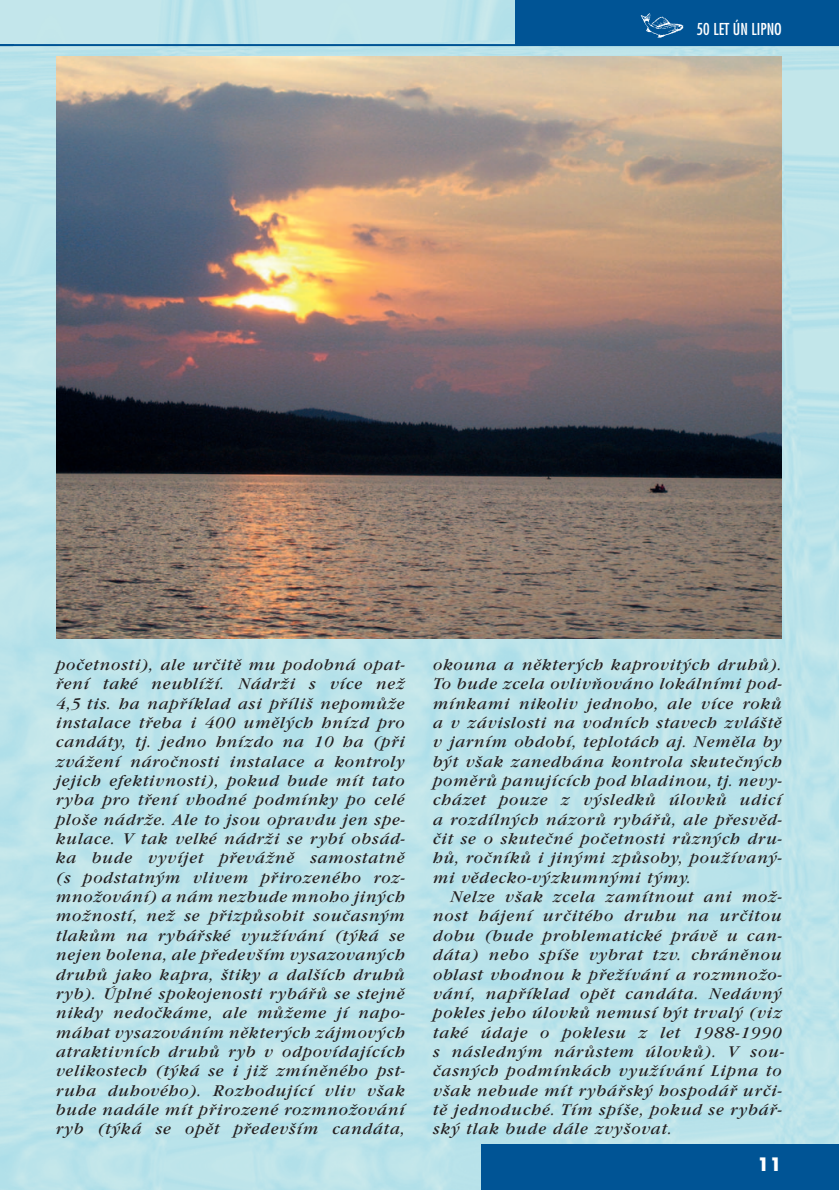
<style>
.page{position:relative;width:840px;height:1190px;background:#fff}
.page>*{position:absolute;margin:0;border:0;box-sizing:border-box;transform-origin:0 0}
.t1{font:700 18px "Futura CE";color:#fff}
.t2{font:italic 17.2px/19.4px "Garamond CE";letter-spacing:.055em;color:#231f20;text-align:justify}
.t3{font:500 16px "Futura Cond CE";color:#fff}
</style>
<div class="page">
<img style="left:0;top:0;width:839px;height:1190px">
<hr style="left:0;top:44px;width:839px;height:2px;background:#005495">
<div style="left:515px;top:0;width:324px;height:45px;background:#005495"></div>
<div style="left:481px;top:1145px;width:358px;height:45px;background:#005495"></div>
<img style="left:640px;top:13px;width:44px;height:25px">
<img style="left:56px;top:56px;width:726px;height:582px">
<p class="t3" style="left:697px;top:24px;width:87px">50 LET ÚN LIPNO</p>
<p class="t2" style="left:56px;top:656px;width:350px">početnosti), ale určitě mu podobná opat&shy;ření také neublíží. Nádrži s více než 4,5 tis. ha například asi příliš nepomůže instalace třeba i 400 umělých hnízd pro candáty, tj. jedno hnízdo na 10 ha (při zvážení náročnosti instalace a kontroly jejich efektivnosti), pokud bude mít tato ryba pro tření vhodné podmínky po celé ploše nádrže. Ale to jsou opravdu jen spe&shy;kulace. V tak velké nádrži se rybí obsád&shy;ka bude vyvíjet převážně samostatně (s podstatným vlivem přirozeného roz&shy;množování) a nám nezbude mnoho jiných možností, než se přizpůsobit současným tlakům na rybářské využívání (týká se nejen bolena, ale především vysazovaných druhů jako kapra, štiky a dalších druhů ryb). Úplné spokojenosti rybářů se stejně nikdy nedočkáme, ale můžeme jí napo&shy;máhat vysazováním některých zájmových atraktivních druhů ryb v odpovídajících velikostech (týká se i již zmíněného pst&shy;ruha duhového). Rozhodující vliv však bude nadále mít přirozené rozmnožování ryb (týká se opět především candáta,</p>
<p class="t2" style="left:433px;top:656px;width:350px">okouna a některých kaprovitých druhů).<br>To bude zcela ovlivňováno lokálními pod&shy;mínkami nikoliv jednoho, ale více roků a v závislosti na vodních stavech zvláště v jarním období, teplotách aj. Neměla by být však zanedbána kontrola skutečných poměrů panujících pod hladinou, tj. nevy&shy;cházet pouze z výsledků úlovků udicí a rozdílných názorů rybářů, ale přesvěd&shy;čit se o skutečné početnosti různých dru&shy;hů, ročníků i jinými způsoby, používaný&shy;mi vědecko-výzkumnými týmy.</p>
<p class="t2" style="left:433px;top:888px;width:353px;text-align:left;text-indent:17px">Nelze však zcela zamítnout ani mož&shy;nost hájení určitého druhu na určitou dobu (bude problematické právě u can&shy;dáta) nebo spíše vybrat tzv. chráněnou oblast vhodnou k přežívání a rozmnožo&shy;vání, například opět candáta. Nedávný pokles jeho úlovků nemusí být trvalý (viz také údaje o poklesu z let 1988-1990 s následným nárůstem úlovků). V sou&shy;časných podmínkách využívání Lipna to však nebude mít rybářský hospodář urči&shy;tě jednoduché. Tím spíše, pokud se rybář&shy;ský tlak bude dále zvyšovat.</p>
<p class="t1" style="left:757px;top:1158px;width:26px">11</p>
</div>
